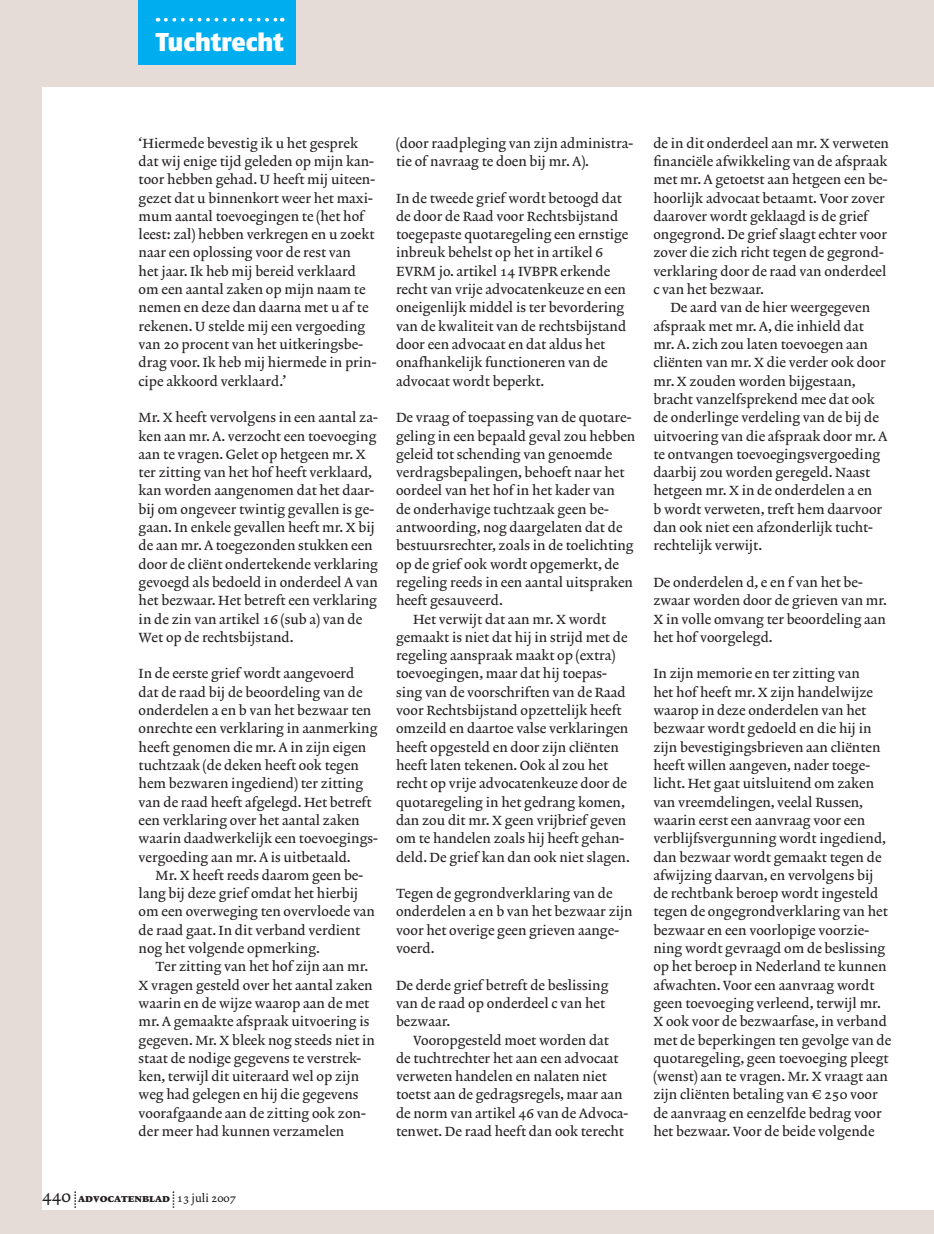
<style>
.page{position:relative;width:934px;height:1234px;background:#e6dcd7}
.page>*{position:absolute;margin:0;border:0;box-sizing:border-box;transform-origin:0 0}
.t1{font:25.65px "Fago No Black Lf";letter-spacing:-.005em;color:#fff}
.t2{font:500 13.5px/18.3px "Lexicon No 2 Roman A";color:#231f20}
.t3{font:11.25px "Lexicon No 2 Roman F Exp";color:#231f20}
.s1{font-family:"Lexicon Xtra V05";font-weight:400}
.s2{font-family:"Lexicon No 2 Roman A";font-weight:500;font-size:17.25px}
.s3{font-family:"Lexicon No 2 Roman A";font-weight:500}
</style>
<div class="page">
<div style="left:42px;top:87px;width:892px;height:1122px;background:#fff"></div>
<svg style="left:74px;top:1191px;width:2px;height:17px"></svg>
<svg style="left:173px;top:1191px;width:1px;height:17px"></svg>
<div style="left:139px;top:0;width:157px;height:65px;background:#00aeef"></div>
<svg style="left:166px;top:18px;width:117px;height:4px"></svg>
<h1 class="t1" style="left:156px;top:27px;width:130px">Tuchtrecht</h1>
<p class="t2" style="left:139px;top:134px;width:239px">‘Hiermede bevestig ik u het gesprek dat wij enige tijd geleden op mijn kan&shy;toor hebben gehad. U heeft mij uiteen&shy;gezet dat u binnenkort weer het maxi&shy;mum aantal toevoegingen te (het hof leest: zal) hebben verkregen en u zoekt naar een oplossing voor de rest van<br>het jaar. Ik heb mij bereid verklaard om een aantal zaken op mijn naam te nemen en deze dan daarna met u af te rekenen. U stelde mij een vergoeding van 20 procent van het uitkeringsbe&shy;drag voor. Ik heb mij hiermede in prin&shy;cipe akkoord verklaard.’</p>
<p class="t2" style="left:139px;top:409px;width:241px">Mr. X heeft vervolgens in een aantal za&shy;ken aan mr. A. verzocht een toevoeging aan te vragen. Gelet op hetgeen mr. X ter zitting van het hof heeft verklaard, kan worden aangenomen dat het daar&shy;bij om ongeveer twintig gevallen is ge&shy;gaan. In enkele gevallen heeft mr. X bij de aan mr. A toegezonden stukken een door de cliënt ondertekende verklaring gevoegd als bedoeld in onderdeel A van het bezwaar. Het betreft een verklaring in de zin van artikel 16 (sub a) van de Wet op de rechtsbijstand.</p>
<p class="t2" style="left:139px;top:665px;width:241px">In de eerste grief wordt aangevoerd dat de raad bij de beoordeling van de onderdelen a en b van het bezwaar ten onrechte een verklaring in aanmerking heeft genomen die mr. A in zijn eigen tuchtzaak (de deken heeft ook tegen hem bezwaren ingediend) ter zitting van de raad heeft afgelegd. Het betreft een verklaring over het aantal zaken waarin daadwerkelijk een toevoegings&shy;vergoeding aan mr. A is uitbetaald.</p>
<p class="t2" style="left:139px;top:866px;width:238px;text-indent:17px">Mr. X heeft reeds daarom geen be&shy;lang bij deze grief omdat het hierbij om een overweging ten overvloede van de raad gaat. In dit verband verdient nog het volgende opmerking.</p>
<p class="t2" style="left:139px;top:958px;width:238px;text-indent:17px">Ter zitting van het hof zijn aan mr.<br>X vragen gesteld over het aantal zaken waarin en de wijze waarop aan de met mr. A gemaakte afspraak uitvoering is gegeven. Mr. X bleek nog steeds niet in staat de nodige gegevens te verstrek&shy;ken, terwijl dit uiteraard wel op zijn weg had gelegen en hij die gegevens voorafgaande aan de zitting ook zon&shy;der meer had kunnen verzamelen</p>
<p class="t2" style="left:396px;top:134px;width:238px">(door raadpleging van zijn administra&shy;tie of navraag te doen bij mr. A).</p>
<p class="t2" style="left:396px;top:189px;width:234px">In de tweede grief wordt betoogd dat de door de Raad voor Rechtsbijstand toegepaste quotaregeling een ernstige inbreuk behelst op het in artikel 6<br>EVRM jo. artikel 14 IVBPR erkende recht van vrije advocatenkeuze en een oneigenlijk middel is ter bevordering van de kwaliteit van de rechtsbijstand door een advocaat en dat aldus het onafhankelijk functioneren van de advocaat wordt beperkt.</p>
<p class="t2" style="left:396px;top:409px;width:237px">De vraag of toepassing van de quotare-</p>
<p class="t2" style="left:396px;top:427px;width:241px">geling in een bepaald geval zou hebben</p>
<p class="t2" style="left:396px;top:446px;width:218px">geleid tot schending van genoemde</p>
<p class="t2" style="left:396px;top:464px;width:230px">verdragsbepalingen, behoeft naar het</p>
<p class="t2" style="left:396px;top:482px;width:220px">oordeel van het hof in het kader van</p>
<p class="t2" style="left:396px;top:500px;width:214px">de onderhavige tuchtzaak geen be-</p>
<p class="t2" style="left:396px;top:519px;width:228px">antwoording, nog daargelaten dat de</p>
<p class="t2" style="left:396px;top:537px;width:239px">bestuursrechter, zoals in de toelichting</p>
<p class="t2" style="left:396px;top:555px;width:225px">op de grief ook wordt opgemerkt, de</p>
<p class="t2" style="left:396px;top:574px;width:238px">regeling reeds in een aantal uitspraken</p>
<p class="t2" style="left:396px;top:592px;width:108px">heeft gesauveerd.</p>
<p class="t2" style="left:413px;top:610px;width:195px">Het verwijt dat aan mr. X wordt</p>
<p class="t2" style="left:396px;top:629px;width:233px">gemaakt is niet dat hij in strijd met de</p>
<p class="t2" style="left:396px;top:647px;width:221px">regeling aanspraak maakt op (extra)</p>
<p class="t2" style="left:396px;top:665px;width:212px">toevoegingen, maar dat hij toepas-</p>
<p class="t2" style="left:396px;top:683px;width:231px">sing van de voorschriften van de Raad</p>
<p class="t2" style="left:396px;top:702px;width:227px">voor Rechtsbijstand opzettelijk heeft</p>
<p class="t2" style="left:396px;top:720px;width:234px">omzeild en daartoe valse verklaringen</p>
<p class="t2" style="left:396px;top:738px;width:224px">heeft opgesteld en door zijn cliënten</p>
<p class="t2" style="left:396px;top:757px;width:214px">heeft laten tekenen. Ook al zou het</p>
<p class="t2" style="left:396px;top:775px;width:233px">recht op vrije advocatenkeuze door de</p>
<p class="t2" style="left:396px;top:793px;width:230px">quotaregeling in het gedrang komen,</p>
<p class="t2" style="left:396px;top:812px;width:232px">dan zou dit mr. X geen vrijbrief geven</p>
<p class="t2" style="left:396px;top:830px;width:230px">om te handelen zoals hij heeft gehan-</p>
<p class="t2" style="left:396px;top:848px;width:235px">deld. De grief kan dan ook niet slagen.</p>
<p class="t2" style="left:396px;top:885px;width:238px">Tegen de gegrondverklaring van de onderdelen a en b van het bezwaar zijn voor het overige geen grieven aange&shy;voerd.</p>
<p class="t2" style="left:396px;top:976px;width:214px">De derde grief betreft de beslissing van de raad op onderdeel c van het bezwaar.</p>
<p class="t2" style="left:396px;top:1031px;width:234px;text-indent:17px">Vooropgesteld moet worden dat<br>de tuchtrechter het aan een advocaat verweten handelen en nalaten niet toetst aan de gedragsregels, maar aan de norm van artikel 46 van de Advoca&shy;tenwet. De raad heeft dan ook terecht</p>
<p class="t2" style="left:653px;top:134px;width:237px">de in dit onderdeel aan mr. X verweten financiële afwikkeling van de afspraak met mr. A getoetst aan hetgeen een be&shy;hoorlijk advocaat betaamt. Voor zover daarover wordt geklaagd is de grief ongegrond. De grief slaagt echter voor zover die zich richt tegen de gegrond&shy;verklaring door de raad van onderdeel c van het bezwaar.</p>
<p class="t2" style="left:653px;top:299px;width:236px;text-indent:17px">De aard van de hier weergegeven afspraak met mr. A, die inhield dat mr. A. zich zou laten toevoegen aan cliënten van mr. X die verder ook door mr. X zouden worden bijgestaan, bracht vanzelfsprekend mee dat ook de onderlinge verdeling van de bij de uitvoering van die afspraak door mr. A te ontvangen toevoegingsvergoeding daarbij zou worden geregeld. Naast hetgeen mr. X in de onderdelen a en<br>b wordt verweten, treft hem daarvoor dan ook niet een afzonderlijk tucht&shy;rechtelijk verwijt.</p>
<p class="t2" style="left:653px;top:574px;width:235px">De onderdelen d, e en f van het be&shy;zwaar worden door de grieven van mr.<br>X in volle omvang ter beoordeling aan het hof voorgelegd.</p>
<p class="t2" style="left:653px;top:665px;width:239px">In zijn memorie en ter zitting van<br>het hof heeft mr. X zijn handelwijze waarop in deze onderdelen van het bezwaar wordt gedoeld en die hij in zijn bevestigingsbrieven aan cliënten heeft willen aangeven, nader toege&shy;licht. Het gaat uitsluitend om zaken van vreemdelingen, veelal Russen, waarin eerst een aanvraag voor een verblijfsvergunning wordt ingediend, dan bezwaar wordt gemaakt tegen de afwijzing daarvan, en vervolgens bij de rechtbank beroep wordt ingesteld tegen de ongegrondverklaring van het bezwaar en een voorlopige voorzie&shy;ning wordt gevraagd om de beslissing op het beroep in Nederland te kunnen afwachten. Voor een aanvraag wordt geen toevoeging verleend, terwijl mr.<br>X ook voor de bezwaarfase, in verband met de beperkingen ten gevolge van de quotaregeling, geen toevoeging pleegt (wenst) aan te vragen. Mr. X vraagt aan zijn cliënten betaling van <span class="s1">H</span> 250 voor de aanvraag en eenzelfde bedrag voor het bezwaar. Voor de beide volgende</p>
<p class="t3" style="left:42px;top:1191px;width:195px"><span class="s2">440</span> advocatenblad <span class="s3">13 juli 2007</span></p>
</div>
